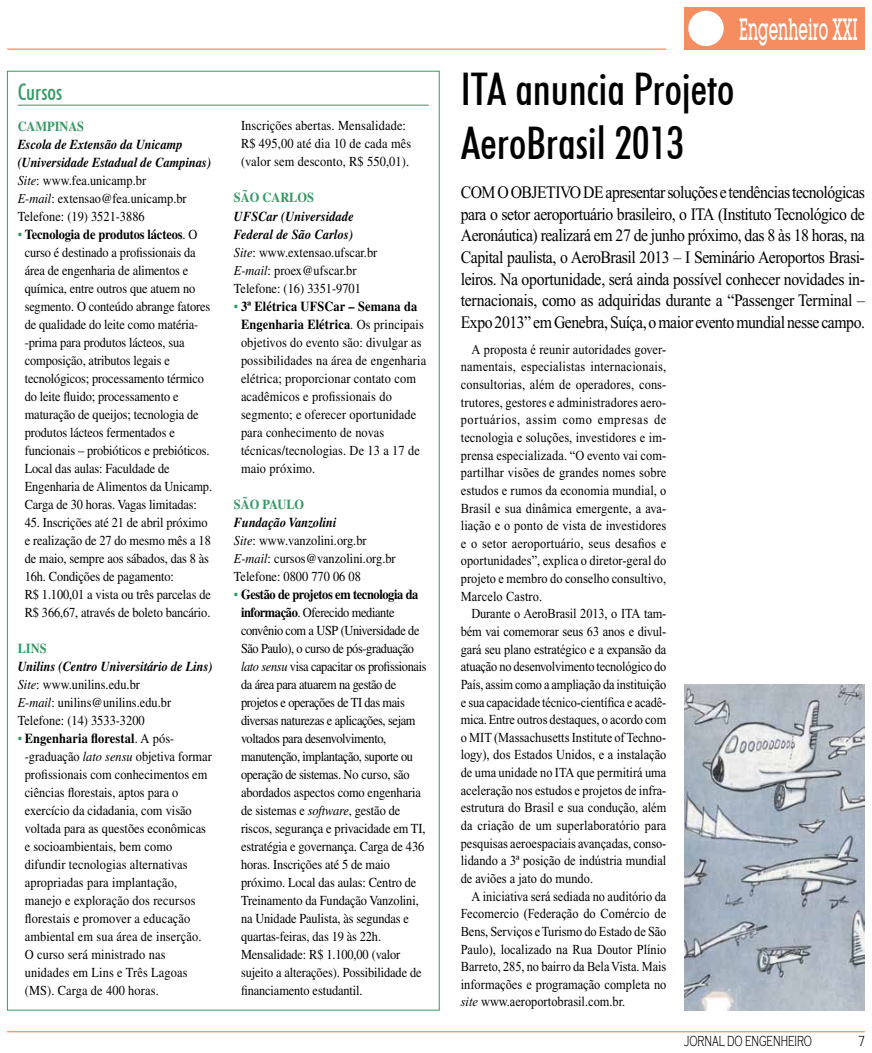
<style>
.page{position:relative;width:872px;height:1053px;background:#fff}
.page>*{position:absolute;margin:0;border:0;box-sizing:border-box;transform-origin:0 0}
.t1{font:500 condensed 45px/54px "Futura BT";color:#000}
.t2{font:500 30px "Lubalin Graph IT Cby BT";color:#fff;scale:.5 1}
.t3{font:500 condensed 22.5px "Futura BT";color:#349963}
.t4{font:17.5px/21.6px "Times New Roman";letter-spacing:-.03em;color:#000;text-align:justify;scale:.9 1}
.t5{font:300 15px "Copperplate Gothic";color:#000;scale:.6 1}
.t6{font:13.75px/18px "Times";letter-spacing:-.01em;color:#000;scale:.9 1}
.t7{font:13.75px/17.6px "Times New Roman";color:#000;text-align:justify;scale:.9 1}
.t8{font:13.75px/18px "Times";letter-spacing:.01em;color:#000;scale:.9 1}
.t9{font:700 13.75px "Times";color:#349963;scale:.9 1}
.s1{font-weight:700;font-style:italic}
.s2{font-style:italic}
.s3{color:#349963}
.s4{font-weight:700}
</style>
<div class="page">
<hr style="left:7px;top:1030px;width:858px;height:2px;background:#f68d61">
<div style="left:684px;top:7px;width:181px;height:43px;background:#f68d61"></div>
<div style="left:688px;top:11px;width:35px;height:35px;background:#fff;border-radius:50%"></div>
<hr style="left:7px;top:48px;width:659px;height:2px;background:#f68d61">
<hr style="left:18px;top:105px;width:411px;height:1px;background:#349963">
<img style="left:684px;top:685px;width:181px;height:325px">
<h3 class="t3" style="left:18px;top:78px;width:46px">Cursos</h3>
<p class="t9" style="left:18px;top:118px;width:75px">CAMPINAS</p>
<p class="t6" style="left:18px;top:135px;width:216px"><span class="s1">Escola de Extensão da Unicamp (Universidade Estadual de Campinas)<br></span><span class="s2">Site</span>: www.fea.unicamp.br<br><span class="s2">E-mail</span>: extensao@fea.unicamp.br<br>Telefone: (19) 3521-3886</p>
<p class="t6" style="left:25px;top:225px;width:210px;text-indent:-7px"><span class="s3">•</span> <span class="s4">Tecnologia de produtos lácteos</span>. O curso é destinado a profissionais da área de engenharia de alimentos e química, entre outros que atuem no segmento. O conteúdo abrange fatores de qualidade do leite como matéria--prima para produtos lácteos, sua composição, atributos legais e tecnológicos; processamento térmico do leite fluido; processamento e maturação de queijos; tecnologia de produtos lácteos fermentados e funcionais – probióticos e prebióticos.<br>Local das aulas: Faculdade de Engenharia de Alimentos da Unicamp.<br>Carga de 30 horas. Vagas limitadas:</p>
<p class="t6" style="left:25px;top:513px;width:208px">45. Inscrições até 21 de abril próximo e realização de 27 do mesmo mês a 18 de maio, sempre aos sábados, das 8 às 16h. Condições de pagamento:<br>R$ 1.100,01 a vista ou três parcelas de R$ 366,67, através de boleto bancário.</p>
<p class="t9" style="left:18px;top:640px;width:34px">LINS</p>
<p class="t6" style="left:18px;top:657px;width:218px"><span class="s1">Unilins (Centro Universitário de Lins)<br></span><span class="s2">Site</span>: www.unilins.edu.br<br><span class="s2">E-mail</span>: unilins@unilins.edu.br<br>Telefone: (14) 3533-3200</p>
<p class="t8" style="left:25px;top:729px;width:209px;text-indent:-7px"><span class="s3">•</span> <span class="s4">Engenharia florestal</span>. A pós--graduação <span class="s2">lato sensu</span> objetiva formar profissionais com conhecimentos em ciências florestais, aptos para o exercício da cidadania, com visão voltada para as questões econômicas e socioambientais, bem como difundir tecnologias alternativas apropriadas para implantação, manejo e exploração dos recursos florestais e promover a educação ambiental em sua área de inserção.<br>O curso será ministrado nas unidades em Lins e Três Lagoas (MS). Carga de 400 horas.</p>
<p class="t8" style="left:241px;top:117px;width:191px">Inscrições abertas. Mensalidade:<br>R$ 495,00 até dia 10 de cada mês (valor sem desconto, R$ 550,01).</p>
<p class="t9" style="left:234px;top:190px;width:91px">SÃO CARLOS</p>
<p class="t6" style="left:234px;top:207px;width:161px"><span class="s1">UFSCar (Universidade<br>Federal de São Carlos)<br></span><span class="s2">Site</span>: www.extensao.ufscar.br<br><span class="s2">E-mail</span>: proex@ufscar.br<br>Telefone: (16) 3351-9701</p>
<p class="t8" style="left:241px;top:297px;width:207px;text-indent:-7px"><span class="s3">•</span> <span class="s4">3ª Elétrica UFSCar – Semana da<br>Engenharia Elétrica</span>. Os principais objetivos do evento são: divulgar as possibilidades na área de engenharia elétrica; proporcionar contato com acadêmicos e profissionais do segmento; e oferecer oportunidade para conhecimento de novas técnicas/tecnologias. De 13 a 17 de maio próximo.</p>
<p class="t9" style="left:234px;top:495px;width:80px">SÃO PAULO</p>
<p class="t6" style="left:234px;top:513px;width:181px"><span class="s1">Fundação Vanzolini<br></span><span class="s2">Site</span>: www.vanzolini.org.br<br><span class="s2">E-mail</span>: cursos@vanzolini.org.br<br>Telefone: 0800 770 06 08</p>
<p class="t6" style="left:241px;top:585px;width:208px;text-indent:-7px"><span class="s3">•</span> <span class="s4">Gestão de projetos em tecnologia da informação</span>. Oferecido mediante convênio com a USP (Universidade de São Paulo), o curso de pós-graduação <span class="s2">lato sensu</span> visa capacitar os profissionais da área para atuarem na gestão de projetos e operações de TI das mais diversas naturezas e aplicações, sejam voltados para desenvolvimento, manutenção, implantação, suporte ou operação de sistemas. No curso, são abordados aspectos como engenharia de sistemas e <span class="s2">software</span>, gestão de riscos, segurança e privacidade em TI, estratégia e governança. Carga de 436 horas. Inscrições até 5 de maio próximo. Local das aulas: Centro de Treinamento da Fundação Vanzolini, na Unidade Paulista, às segundas e quartas-feiras, das 19 às 22h.<br>Mensalidade: R$ 1.100,00 (valor sujeito a alterações). Possibilidade de financiamento estudantil.</p>
<h2 class="t2" style="left:739px;top:11px;width:239px">Engenheiro XXI</h2>
<h1 class="t1" style="left:461px;top:62px;width:275px">ITA anuncia Projeto<br>AeroBrasil 2013</h1>
<p class="t4" style="left:461px;top:181px;width:96px">Com oobjetivo</p>
<p class="t4" style="left:461px;top:181px;width:450px;text-indent:122px">de apresentar soluções e tendências tecnológicas para o setor aeroportuário brasileiro, o ITA (Instituto Tecnológico de Aeronáutica) realizará em 27 de junho próximo, das 8 às 18 horas, na Capital paulista, o AeroBrasil 2013 – I Seminário Aeroportos Brasi&shy;leiros. Na oportunidade, será ainda possível conhecer novidades in&shy;ternacionais, como as adquiridas durante a “Passenger Terminal – Expo 2013” em Genebra, Suíça, o maior evento mundial nesse campo.</p>
<p class="t7" style="left:461px;top:340px;width:230px;text-indent:11px">A proposta é reunir autoridades gover&shy;namentais, especialistas internacionais, consultorias, além de operadores, cons&shy;trutores, gestores e administradores aero&shy;portuários, assim como empresas de tecnologia e soluções, investidores e im&shy;prensa especializada. “O evento vai com&shy;partilhar visões de grandes nomes sobre estudos e rumos da economia mundial, o Brasil e sua dinâmica emergente, a ava&shy;liação e o ponto de vista de investidores e o setor aeroportuário, seus desafios e oportunidades”, explica o diretor-geral do projeto e membro do conselho consultivo, Marcelo Castro.</p>
<p class="t7" style="left:461px;top:605px;width:230px;text-indent:11px">Durante o AeroBrasil 2013, o ITA tam&shy;bém vai comemorar seus 63 anos e divul&shy;gará seu plano estratégico e a expansão da atuação no desenvolvimento tecnológico do País, assim como a ampliação da instituição e sua capacidade técnico-científica e acadê&shy;mica. Entre outros destaques, o acordo com o MIT (Massachusetts Institute of Techno&shy;logy), dos Estados Unidos, e a instalação de uma unidade no ITA que permitirá uma aceleração nos estudos e projetos de infra&shy;estrutura do Brasil e sua condução, além da criação de um superlaboratório para pesquisas aeroespaciais avançadas, conso&shy;lidando a 3ª posição de indústria mundial de aviões a jato do mundo.</p>
<p class="t7" style="left:461px;top:887px;width:230px;text-indent:11px">A iniciativa será sediada no auditório da Fecomercio (Federação do Comércio de Bens, Serviços e Turismo do Estado de São Paulo), localizado na Rua Doutor Plínio Barreto, 285, no bairro da Bela Vista. Mais informações e programação completa no <span class="s2">site</span> www.aeroportobrasil.com.br.</p>
<p class="t5" style="left:684px;top:1032px;width:215px">JORNAL DO ENGENHEIRO</p>
<p class="t5" style="left:858px;top:1032px;width:12px">7</p>
</div>
